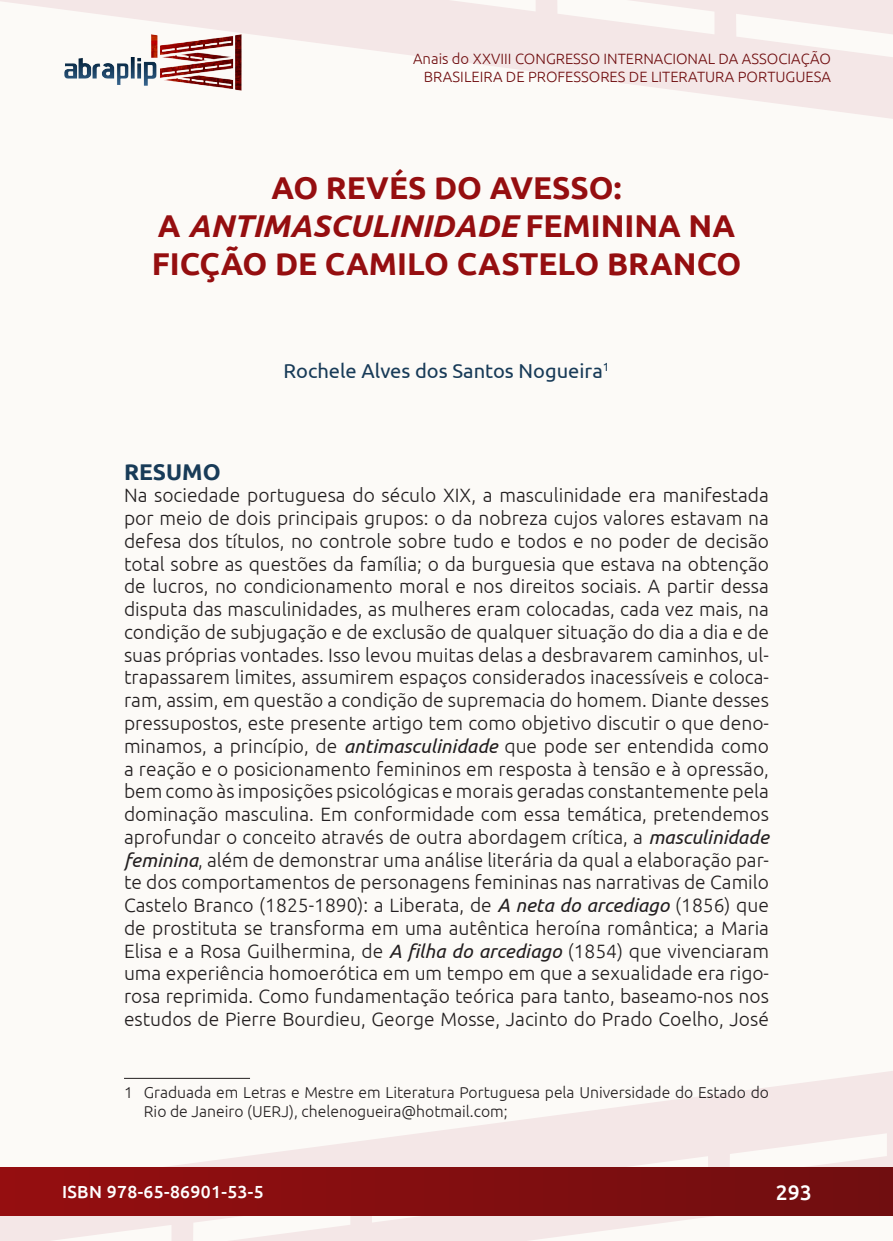
<style>
.page{position:relative;width:893px;height:1241px;background:#fff}
.page>*{position:absolute;margin:0;border:0;box-sizing:border-box;transform-origin:0 0}
._0_TÍTULO{font:700 31.5px/37.8px "Ubuntu";color:#950e10;text-align:center}
._2_RESUMO{font:700 22.75px "Ubuntu";color:#183b58}
.t1{font:500 21px "Ubuntu";color:#fff}
._1_AUTOR{font:20.12px "Ubuntu";color:#183b58}
._3_CORPO_RESUMO{font:300 19.25px/22.8px "Ubuntu";color:#231f20;text-align:justify}
.t2{font:500 17.5px "Ubuntu";letter-spacing:.02em;color:#fff}
._4_RODAPÉ{font:300 15.75px/19.2px "Ubuntu";color:#231f20}
.t3{font:300 14.88px/17.8px "Ubuntu";color:#700e10;text-align:right}
.s1{font-style:italic}
.s2{font-weight:400;font-style:italic}
</style>
<div class="page">
<div style="left:0;top:0;width:893px;height:1240px;background:#fcfaf7"></div>
<svg style="left:0;top:1071px;width:893px;height:169px"></svg>
<svg style="left:0;top:0;width:893px;height:119px"></svg>
<div style="left:1px;top:1167px;width:891px;height:47px;background:linear-gradient(to right,#950e10,#700e10)"></div>
<img style="left:62px;top:31px;width:182px;height:62px">
<hr style="left:124px;top:1077px;width:126px;height:1px;background:#231f20">
<p class="t3" style="left:413px;top:49px;width:419px">Anais do XXVIII CONGRESSO INTERNACIONAL DA ASSOCIAÇÃO<br>BRASILEIRA DE PROFESSORES DE LITERATURA PORTUGUESA</p>
<p class="_0_TÍTULO" style="left:152px;top:169px;width:591px">AO REVÉS DO AVESSO:<br>A <span class="s1">ANTIMASCULINIDADE</span> FEMININA NA<br>FICÇÃO DE CAMILO CASTELO BRANCO</p>
<p class="_1_AUTOR" style="left:283px;top:358px;width:327px">Rochele Alves dos Santos Nogueira<sup>1</sup></p>
<p class="_2_RESUMO" style="left:124px;top:457px;width:98px">RESUMO</p>
<p class="_3_CORPO_RESUMO" style="left:124px;top:483px;width:646px">Na sociedade portuguesa do século XIX, a masculinidade era manifestada por meio de dois principais grupos: o da nobreza cujos valores estavam na defesa dos títulos, no controle sobre tudo e todos e no poder de decisão total sobre as questões da família; o da burguesia que estava na obtenção de lucros, no condicionamento moral e nos direitos sociais. A partir dessa disputa das masculinidades, as mulheres eram colocadas, cada vez mais, na condição de subjugação e de exclusão de qualquer situação do dia a dia e de suas próprias vontades. Isso levou muitas delas a desbravarem caminhos, ul&shy;trapassarem limites, assumirem espaços considerados inacessíveis e coloca&shy;ram, assim, em questão a condição de supremacia do homem. Diante desses pressupostos, este presente artigo tem como objetivo discutir o que deno&shy;minamos, a princípio, de <span class="s2">antimasculinidade</span> que pode ser entendida como a reação e o posicionamento femininos em resposta à tensão e à opressão, bem como às imposições psicológicas e morais geradas constantemente pela dominação masculina. Em conformidade com essa temática, pretendemos aprofundar o conceito através de outra abordagem crítica, a <span class="s2">masculinidade feminina</span>, além de demonstrar uma análise literária da qual a elaboração par&shy;te dos comportamentos de personagens femininas nas narrativas de Camilo Castelo Branco (1825-1890): a Liberata, de <span class="s2">A neta do arcediago</span> (1856) que de prostituta se transforma em uma autêntica heroína romântica; a Maria Elisa e a Rosa Guilhermina, de <span class="s2">A filha do arcediago</span> (1854) que vivenciaram uma experiência homoerótica em um tempo em que a sexualidade era rigo&shy;rosa reprimida. Como fundamentação teórica para tanto, baseamo-nos nos estudos de Pierre Bourdieu, George Mosse, Jacinto do Prado Coelho, José</p>
<p class="_4_RODAPÉ" style="left:144px;top:1081px;width:627px;text-indent:-20px">1 Graduada em Letras e Mestre em Literatura Portuguesa pela Universidade do Estado do<br>Rio de Janeiro (UERJ), chelenogueira@hotmail.com;</p>
<p class="t2" style="left:62px;top:1180px;width:203px">ISBN 978-65-86901-53-5</p>
<p class="t1" style="left:776px;top:1178px;width:37px">293</p>
</div>
